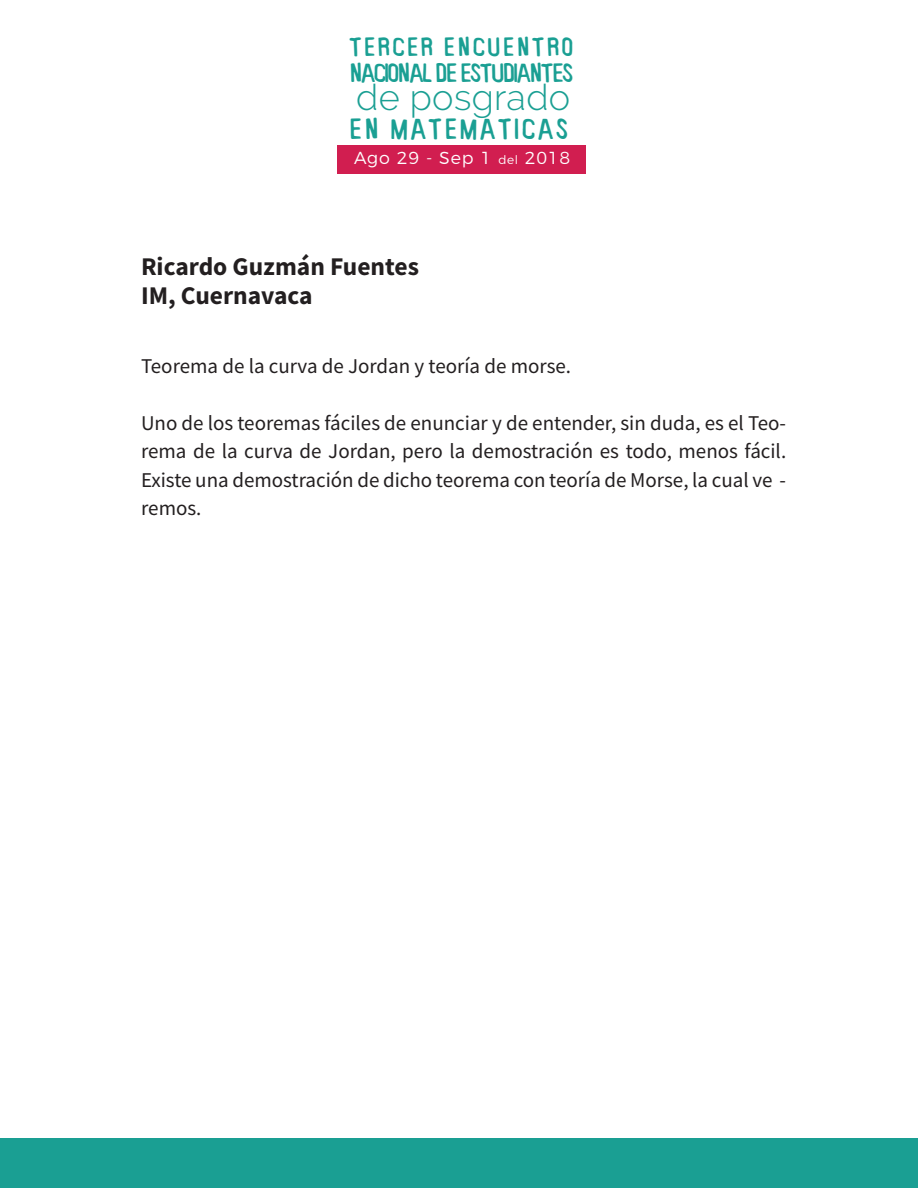
<style>
.page{position:relative;width:918px;height:1188px;background:#fff}
.page>*{position:absolute;margin:0;border:0;box-sizing:border-box;transform-origin:0 0}
.t1{font:300 36.15px "Raleway";letter-spacing:.01em;color:#1a9f93}
.t2{font:27.45px "Keyboard Plaque";letter-spacing:.075em;color:#1a9f93}
.t3{font:700 25.5px/28.5px "Source Sans Pro";color:#231f20}
.t4{font:24.9px/25.7px "Keyboard Plaque";letter-spacing:-.075em;color:#1a9f93}
.t5{font:21px/28.5px "Source Sans Pro";color:#231f20;text-align:justify}
.t6{font:300 17.4px "Montserrat";letter-spacing:.05em;color:#fff}
.s1{font-size:12px}
</style>
<div class="page">
<div style="left:338px;top:145px;width:248px;height:29px;background:#d11e50"></div>
<div style="left:0;top:1138px;width:918px;height:50px;background:#1a9f93"></div>
<p class="t4" style="left:349px;top:34px;width:226px">TERCER ENCUENTRO<br>NACIONAL DE ESTUDIANTES</p>
<h1 class="t1" style="left:356px;top:76px;width:216px">de posgrado</h1>
<h2 class="t2" style="left:349px;top:114px;width:221px">EN MATEMATICAS</h2>
<p class="t6" style="left:354px;top:144px;width:218px">Ago 29 - Sep 1 <span class="s1">del</span> 2018</p>
<p class="t3" style="left:141px;top:252px;width:280px">Ricardo Guzmán Fuentes<br>IM, Cuernavaca</p>
<p class="t5" style="left:141px;top:351px;width:432px">Teorema de la curva de Jordan y teoría de morse.</p>
<p class="t5" style="left:141px;top:408px;width:647px">Uno de los teoremas fáciles de enunciar y de entender, sin duda, es el Teo&shy;rema de la curva de Jordan, pero la demostración es todo, menos fácil.<br>Existe una demostración de dicho teorema con teoría de Morse, la cual ve - remos.</p>
</div>
